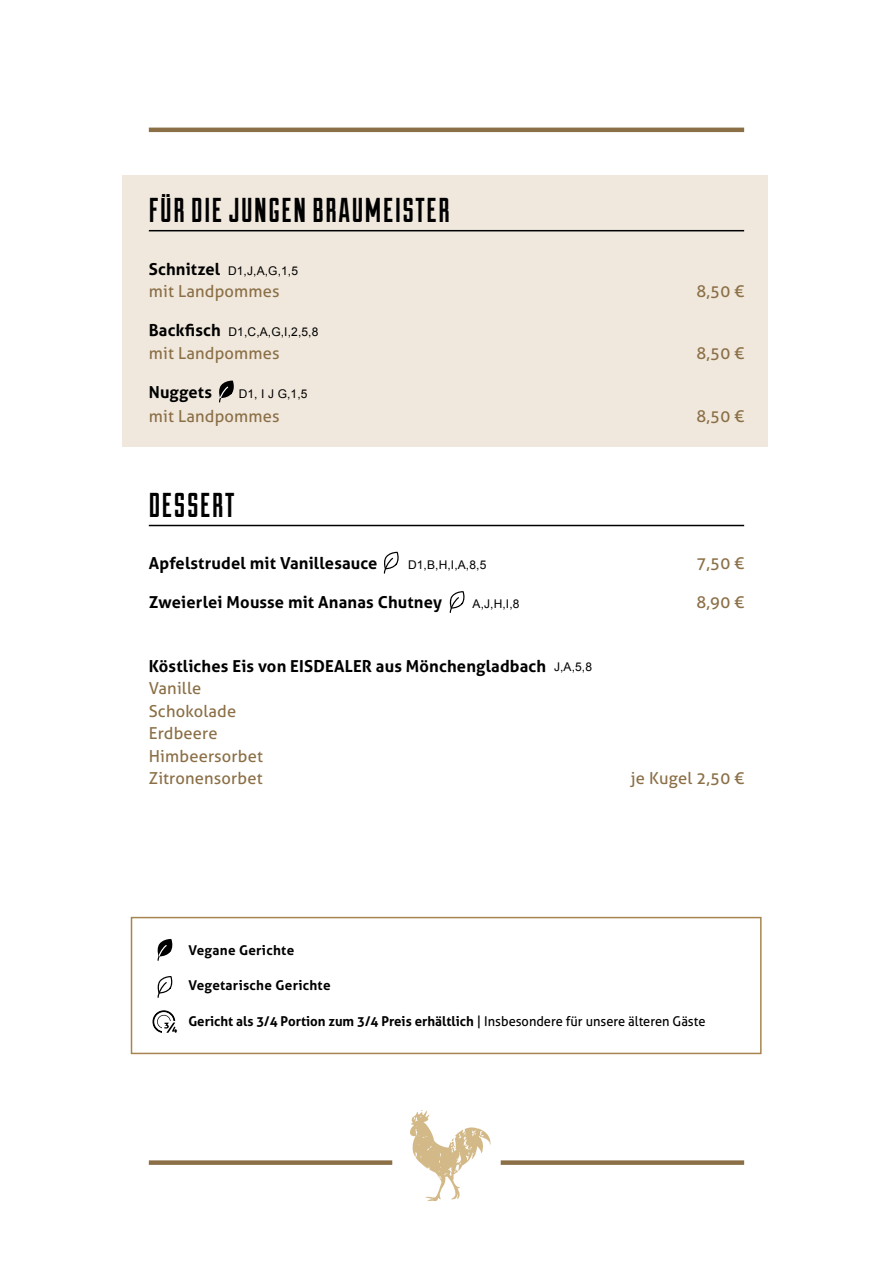
<style>
.page{position:relative;width:893px;height:1263px;background:#fff}
.page>*{position:absolute;margin:0;border:0;box-sizing:border-box;transform-origin:0 0}
.t1{font:34.5px "Duke Fill";letter-spacing:.045em;color:#000}
.t2{font:16.5px/22.5px "Aller";letter-spacing:.01em;color:#8b6f46}
.t3{font:700 16.5px "Aller";letter-spacing:.01em;color:#000}
.t4{font:700 13.5px "Aller";color:#000}
.t5{font:700 13.5px "Aller";letter-spacing:.02em;color:#000}
.t6{font:12px "Arial";letter-spacing:.01em;color:#000}
.s1{font-family:"Aller";font-weight:700;font-size:16.5px}
.s2{font-weight:700;color:#000}
.s3{font-family:"Arial";font-size:12px;color:#000}
.s4{font-weight:400}
</style>
<div class="page">
<hr style="left:149px;top:128px;width:595px;height:4px;background:#8b6f46">
<div style="left:149px;top:1160px;width:243px;height:5px;background:#8b6f46"></div>
<div style="left:501px;top:1160px;width:243px;height:5px;background:#8b6f46"></div>
<svg style="left:410px;top:1110px;width:81px;height:91px"></svg>
<svg style="left:449px;top:591px;width:16px;height:22px"></svg>
<svg style="left:383px;top:552px;width:16px;height:22px"></svg>
<div style="left:123px;top:175px;width:645px;height:272px;background:#f0e8dd"></div>
<hr style="left:149px;top:230px;width:595px;height:1px;background:#000">
<svg style="left:219px;top:381px;width:15px;height:21px"></svg>
<hr style="left:149px;top:525px;width:595px;height:1px;background:#000">
<svg style="left:157px;top:976px;width:16px;height:22px"></svg>
<svg style="left:153px;top:1010px;width:24px;height:23px"></svg>
<div style="left:131px;top:917px;width:631px;height:137px;border:2px solid #a78450"></div>
<svg style="left:157px;top:939px;width:16px;height:22px"></svg>
<h1 class="t1" style="left:149px;top:190px;width:302px">FÜR DIE JUNGEN BRAUMEISTER</h1>
<p class="t6" style="left:149px;top:263px;width:151px"><span class="s1">Schnitzel</span> D1,J,A,G,1,5</p>
<p class="t2" style="left:149px;top:280px;width:132px">mit Landpommes</p>
<p class="t2" style="left:696px;top:280px;width:49px">8,50 €</p>
<p class="t6" style="left:149px;top:324px;width:171px"><span class="s1">Backfisch</span> D1,C,A,G,I,2,5,8</p>
<p class="t2" style="left:149px;top:341px;width:132px">mit Landpommes</p>
<p class="t2" style="left:696px;top:341px;width:49px">8,50 €</p>
<p class="t3" style="left:149px;top:382px;width:65px">Nuggets</p>
<p class="t6" style="left:239px;top:386px;width:70px">D1, I J G,1,5</p>
<p class="t2" style="left:149px;top:404px;width:132px">mit Landpommes</p>
<p class="t2" style="left:696px;top:404px;width:49px">8,50 €</p>
<h1 class="t1" style="left:149px;top:485px;width:87px">DESSERT</h1>
<p class="t3" style="left:149px;top:553px;width:230px">Apfelstrudel mit Vanillesauce</p>
<p class="t6" style="left:408px;top:557px;width:80px">D1,B,H,I,A,8,5</p>
<p class="t2" style="left:696px;top:552px;width:49px">7,50 €</p>
<p class="t3" style="left:149px;top:592px;width:295px">Zweierlei Mousse mit Ananas Chutney</p>
<p class="t6" style="left:473px;top:596px;width:48px">A,J,H,I,8</p>
<p class="t2" style="left:696px;top:591px;width:49px">8,90 €</p>
<p class="t2" style="left:149px;top:654px;width:445px"><span class="s2">Köstliches Eis von EISDEALER aus Mönchengladbach</span> <span class="s3">J,A,5,8<br></span>Vanille<br>Schokolade<br>Erdbeere<br>Himbeersorbet<br>Zitronensorbet</p>
<p class="t2" style="left:631px;top:767px;width:115px">je Kugel 2,50 €</p>
<p class="t5" style="left:188px;top:941px;width:107px">Vegane Gerichte</p>
<p class="t5" style="left:188px;top:977px;width:144px">Vegetarische Gerichte</p>
<p class="t4" style="left:188px;top:1013px;width:519px">Gericht als 3/4 Portion zum 3/4 Preis erhältlich <span class="s4">| Insbesondere für unsere älteren Gäste</span></p>
</div>
